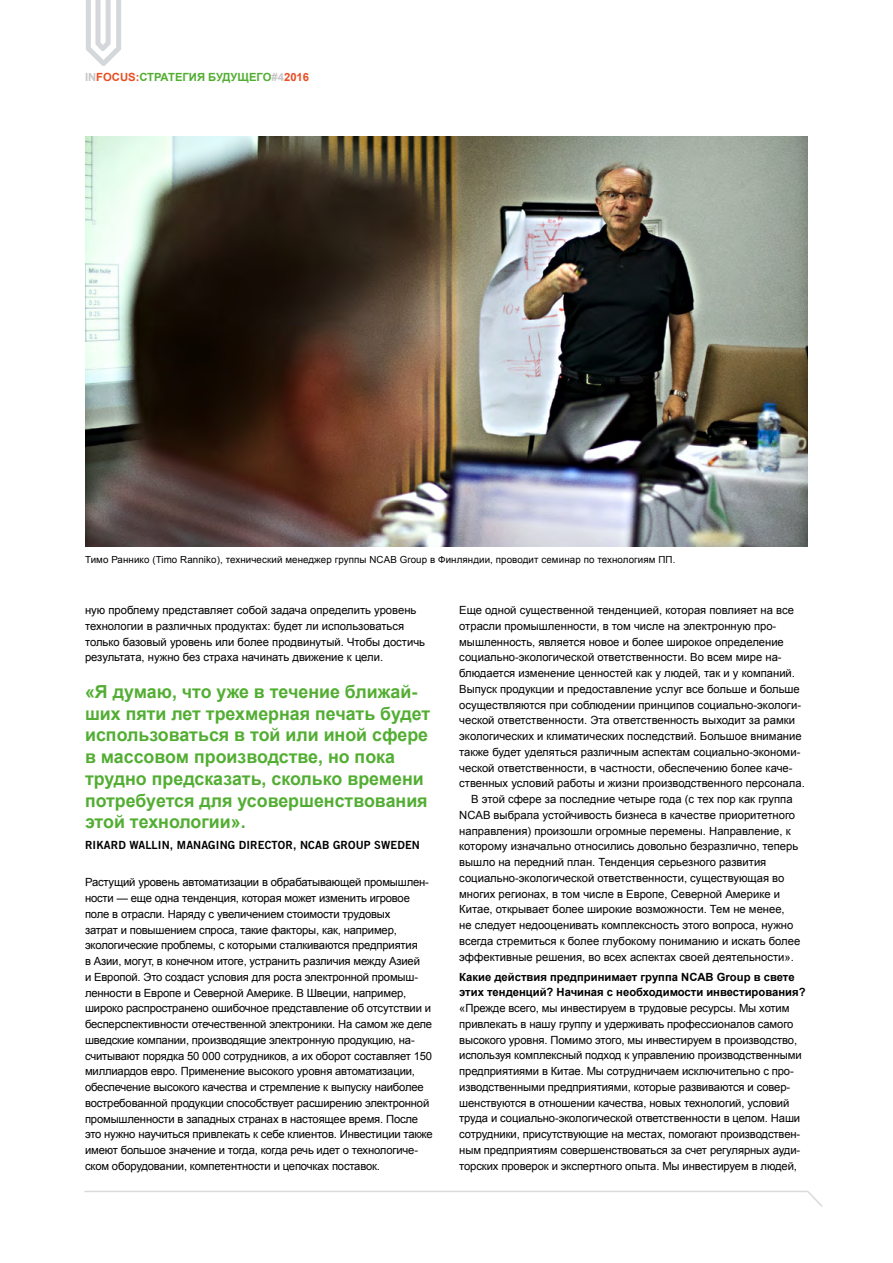
<style>
.page{position:relative;width:893px;height:1263px;background:#fff}
.page>*{position:absolute;margin:0;border:0;box-sizing:border-box;transform-origin:0 0}
.t1{font:700 18px/21.8px "Arial";color:#52ae32}
.t2{font:11.25px/15.8px "Arial";letter-spacing:-.01em;color:#000}
.t3{font:700 11.25px/15.8px "Arial";color:#000}
.t4{font:11.25px "Trade Gothic LT Bold Two";letter-spacing:.01em;color:#000}
.t5{font:700 11.25px "Arial";color:#52ae32}
.t6{font:9.75px "Arial";letter-spacing:.01em;color:#000}
.s1{color:#c6c6c6}
.s2{color:#e94e24}
</style>
<div class="page">
<svg style="left:86px;top:0;width:35px;height:66px"></svg>
<svg style="left:84px;top:1190px;width:739px;height:17px"></svg>
<img style="left:85px;top:136px;width:723px;height:410px">
<p class="t5" style="left:85px;top:69px;width:226px"><span class="s1">IN</span><span class="s2">FOCUS:</span>СТРАТЕГИЯ БУДУЩЕГО<span class="s1">#4</span><span class="s2">2016</span></p>
<p class="t6" style="left:85px;top:553px;width:592px">Тимо Раннико (Timo Ranniko), технический менеджер группы NCAB Group в Финляндии, проводит семинар по технологиям ПП.</p>
<p class="t2" style="left:85px;top:602px;width:342px">ную проблему представляет собой задача определить уровень технологии в различных продуктах: будет ли использоваться только базовый уровень или более продвинутый. Чтобы достичь результата, нужно без страха начинать движение к цели.</p>
<h1 class="t1" style="left:85px;top:681px;width:347px">«Я думаю, что уже в течение ближай&shy;ших пяти лет трехмерная печать будет использоваться в той или иной сфере в массовом производстве, но пока трудно предсказать, сколько времени потребуется для усовершенствования этой технологии».</h1>
<p class="t4" style="left:85px;top:838px;width:336px">RIKARD WALLIN, MANAGING DIRECTOR, NCAB GROUP SWEDEN</p>
<p class="t2" style="left:85px;top:874px;width:349px">Растущий уровень автоматизации в обрабатывающей промышлен&shy;ности — еще одна тенденция, которая может изменить игровое поле в отрасли. Наряду с увеличением стоимости трудовых<br>затрат и повышением спроса, такие факторы, как, например, экологические проблемы, с которыми сталкиваются предприятия<br>в Азии, могут, в конечном итоге, устранить различия между Азией<br>и Европой. Это создаст условия для роста электронной промыш&shy;ленности в Европе и Северной Америке. В Швеции, например, широко распространено ошибочное представление об отсутствии и бесперспективности отечественной электроники. На самом же деле шведские компании, производящие электронную продукцию, на&shy;считывают порядка 50 000 сотрудников, а их оборот составляет 150 миллиардов евро. Применение высокого уровня автоматизации, обеспечение высокого качества и стремление к выпуску наиболее востребованной продукции способствует расширению электронной промышленности в западных странах в настоящее время. После это нужно научиться привлекать к себе клиентов. Инвестиции также имеют большое значение и тогда, когда речь идет о технологиче&shy;ском оборудовании, компетентности и цепочках поставок.</p>
<p class="t2" style="left:459px;top:602px;width:336px">Еще одной существенной тенденцией, которая повлияет на все</p>
<p class="t2" style="left:459px;top:618px;width:319px">отрасли промышленности, в том числе на электронную про-</p>
<p class="t2" style="left:459px;top:634px;width:326px">мышленность, является новое и более широкое определение</p>
<p class="t2" style="left:459px;top:650px;width:324px">социально-экологической ответственности. Во всем мире на-</p>
<p class="t2" style="left:459px;top:665px;width:337px">блюдается изменение ценностей как у людей, так и у компаний.</p>
<p class="t2" style="left:459px;top:681px;width:342px">Выпуск продукции и предоставление услуг все больше и больше</p>
<p class="t2" style="left:459px;top:697px;width:343px">осуществляются при соблюдении принципов социально-экологи-</p>
<p class="t2" style="left:459px;top:713px;width:337px">ческой ответственности. Эта ответственность выходит за рамки</p>
<p class="t2" style="left:459px;top:728px;width:344px">экологических и климатических последствий. Большое внимание</p>
<p class="t2" style="left:459px;top:744px;width:343px">также будет уделяться различным аспектам социально-экономи-</p>
<p class="t2" style="left:459px;top:760px;width:335px">ческой ответственности, в частности, обеспечению более каче-</p>
<p class="t2" style="left:459px;top:776px;width:347px">ственных условий работы и жизни производственного персонала.</p>
<p class="t2" style="left:471px;top:791px;width:323px">В этой сфере за последние четыре года (с тех пор как группа</p>
<p class="t2" style="left:459px;top:807px;width:337px">NCAB выбрала устойчивость бизнеса в качестве приоритетного</p>
<p class="t2" style="left:459px;top:823px;width:333px">направления) произошли огромные перемены. Направление, к</p>
<p class="t2" style="left:459px;top:839px;width:341px">которому изначально относились довольно безразлично, теперь</p>
<p class="t2" style="left:459px;top:854px;width:309px">вышло на передний план. Тенденция серьезного развития</p>
<p class="t2" style="left:459px;top:870px;width:327px">социально-экологической ответственности, существующая во</p>
<p class="t2" style="left:459px;top:886px;width:322px">многих регионах, в том числе в Европе, Северной Америке и</p>
<p class="t2" style="left:459px;top:902px;width:327px">Китае, открывает более широкие возможности. Тем не менее,</p>
<p class="t2" style="left:459px;top:917px;width:336px">не следует недооценивать комплексность этого вопроса, нужно</p>
<p class="t2" style="left:459px;top:933px;width:342px">всегда стремиться к более глубокому пониманию и искать более</p>
<p class="t2" style="left:459px;top:949px;width:336px">эффективные решения, во всех аспектах своей деятельности».</p>
<p class="t3" style="left:459px;top:969px;width:348px">Какие действия предпринимает группа NCAB Group в свете этих тенденций? Начиная с необходимости инвестирования?</p>
<p class="t2" style="left:459px;top:1000px;width:344px">«Прежде всего, мы инвестируем в трудовые ресурсы. Мы хотим привлекать в нашу группу и удерживать профессионалов самого высокого уровня. Помимо этого, мы инвестируем в производство, используя комплексный подход к управлению производственными предприятиями в Китае. Мы сотрудничаем исключительно с про&shy;изводственными предприятиями, которые развиваются и совер&shy;шенствуются в отношении качества, новых технологий, условий труда и социально-экологической ответственности в целом. Наши сотрудники, присутствующие на местах, помогают производствен&shy;ным предприятиям совершенствоваться за счет регулярных ауди&shy;торских проверок и экспертного опыта. Мы инвестируем в людей,</p>
</div>
